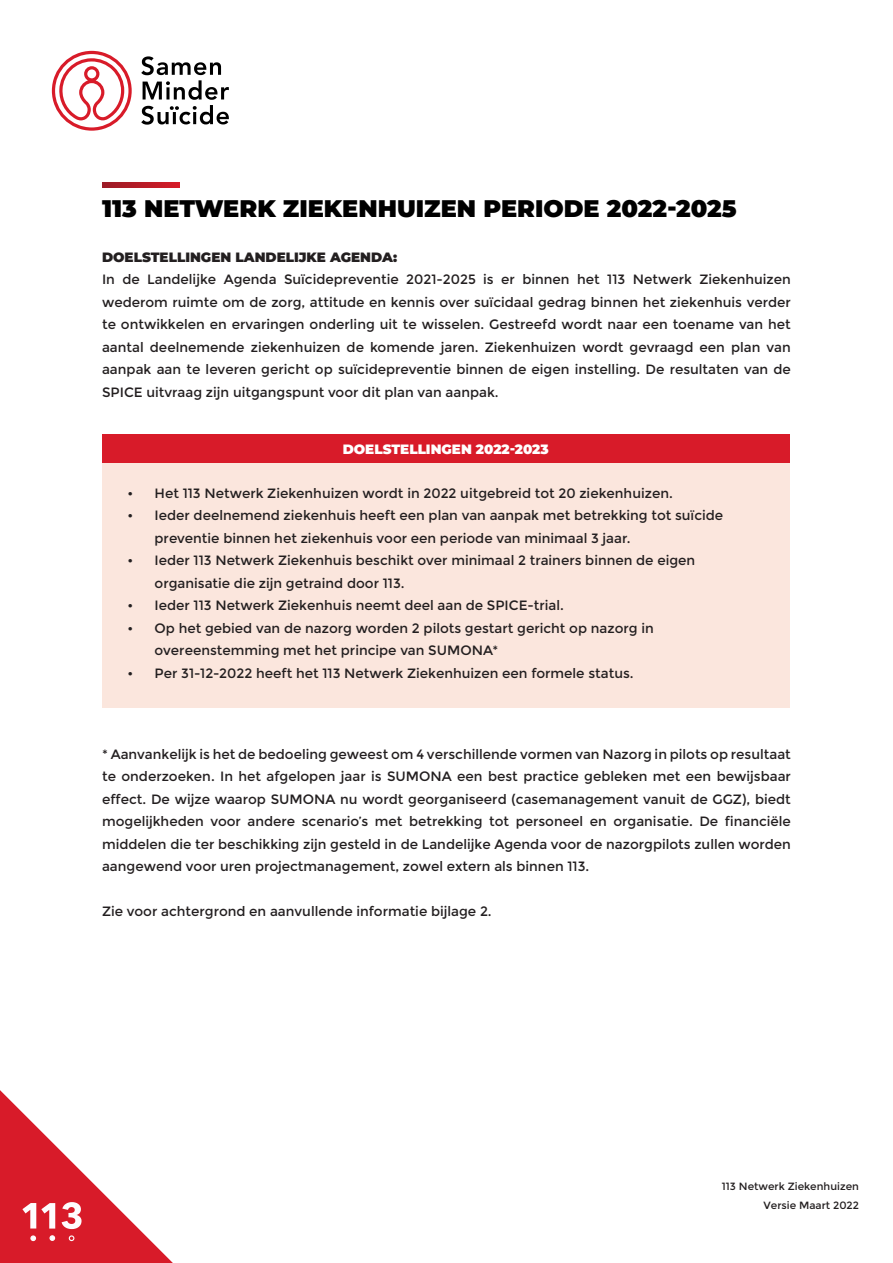
<style>
.page{position:relative;width:893px;height:1263px;background:#fff}
.page>*{position:absolute;margin:0;border:0;box-sizing:border-box;transform-origin:0 0}
.t1{font:900 24px "Montserrat";color:#000}
.t2{font:13.5px/22.5px "Montserrat";color:#231f20}
.t3{font:900 13.5px "Montserrat";color:#231f20}
.t4{font:900 13.5px "Montserrat";color:#fff}
.t5{font:10.5px/19.5px "Montserrat";color:#231f20;text-align:right}
</style>
<div class="page">
<svg style="left:0;top:1090px;width:173px;height:173px"></svg>
<svg style="left:141px;top:56px;width:88px;height:69px"></svg>
<svg style="left:52px;top:51px;width:80px;height:80px"></svg>
<svg style="left:102px;top:183px;width:77px;height:4px"></svg>
<div style="left:102px;top:434px;width:687px;height:30px;background:#d81b29"></div>
<div style="left:102px;top:464px;width:687px;height:244px;background:#fbe6dd"></div>
<h1 class="t1" style="left:102px;top:192px;width:636px">113 NETWERK ZIEKENHUIZEN PERIODE 2022-2025</h1>
<p class="t3" style="left:102px;top:248px;width:297px">DOELSTELLINGEN LANDELIJKE AGENDA:</p>
<p class="t2" style="left:102px;top:268px;width:690px;text-align:justify">In de Landelijke Agenda Suïcidepreventie 2021-2025 is er binnen het 113 Netwerk Ziekenhuizen wederom ruimte om de zorg, attitude en kennis over suïcidaal gedrag binnen het ziekenhuis verder te ontwikkelen en ervaringen onderling uit te wisselen. Gestreefd wordt naar een toename van het aantal deelnemende ziekenhuizen de komende jaren. Ziekenhuizen wordt gevraagd een plan van aanpak aan te leveren gericht op suïcidepreventie binnen de eigen instelling. De resultaten van de SPICE uitvraag zijn uitgangspunt voor dit plan van aanpak.</p>
<p class="t4" style="left:343px;top:440px;width:208px">DOELSTELLINGEN 2022-2023</p>
<p class="t2" style="left:128px;top:482px;width:547px">• Het 113 Netwerk Ziekenhuizen wordt in 2022 uitgebreid tot 20 ziekenhuizen.</p>
<p class="t2" style="left:155px;top:504px;width:570px;text-indent:-27px">• Ieder deelnemend ziekenhuis heeft een plan van aanpak met betrekking tot suïcide preventie binnen het ziekenhuis voor een periode van minimaal 3 jaar.</p>
<p class="t2" style="left:155px;top:549px;width:542px;text-indent:-27px">• Ieder 113 Netwerk Ziekenhuis beschikt over minimaal 2 trainers binnen de eigen organisatie die zijn getraind door 113.</p>
<p class="t2" style="left:128px;top:594px;width:438px">• Ieder 113 Netwerk Ziekenhuis neemt deel aan de SPICE-trial.</p>
<p class="t2" style="left:155px;top:617px;width:501px;text-indent:-27px">• Op het gebied van de nazorg worden 2 pilots gestart gericht op nazorg in overeenstemming met het principe van SUMONA*</p>
<p class="t2" style="left:128px;top:662px;width:508px">• Per 31-12-2022 heeft het 113 Netwerk Ziekenhuizen een formele status.</p>
<p class="t2" style="left:102px;top:743px;width:690px;text-align:justify">* Aanvankelijk is het de bedoeling geweest om 4 verschillende vormen van Nazorg in pilots op resultaat te onderzoeken. In het afgelopen jaar is SUMONA een best practice gebleken met een bewijsbaar effect. De wijze waarop SUMONA nu wordt georganiseerd (casemanagement vanuit de GGZ), biedt mogelijkheden voor andere scenario’s met betrekking tot personeel en organisatie. De financiële middelen die ter beschikking zijn gesteld in de Landelijke Agenda voor de nazorgpilots zullen worden aangewend voor uren projectmanagement, zowel extern als binnen 113.</p>
<p class="t2" style="left:102px;top:900px;width:391px">Zie voor achtergrond en aanvullende informatie bijlage 2.</p>
<p class="t5" style="left:722px;top:1176px;width:138px">113 Netwerk Ziekenhuizen<br>Versie Maart 2022</p>
</div>
